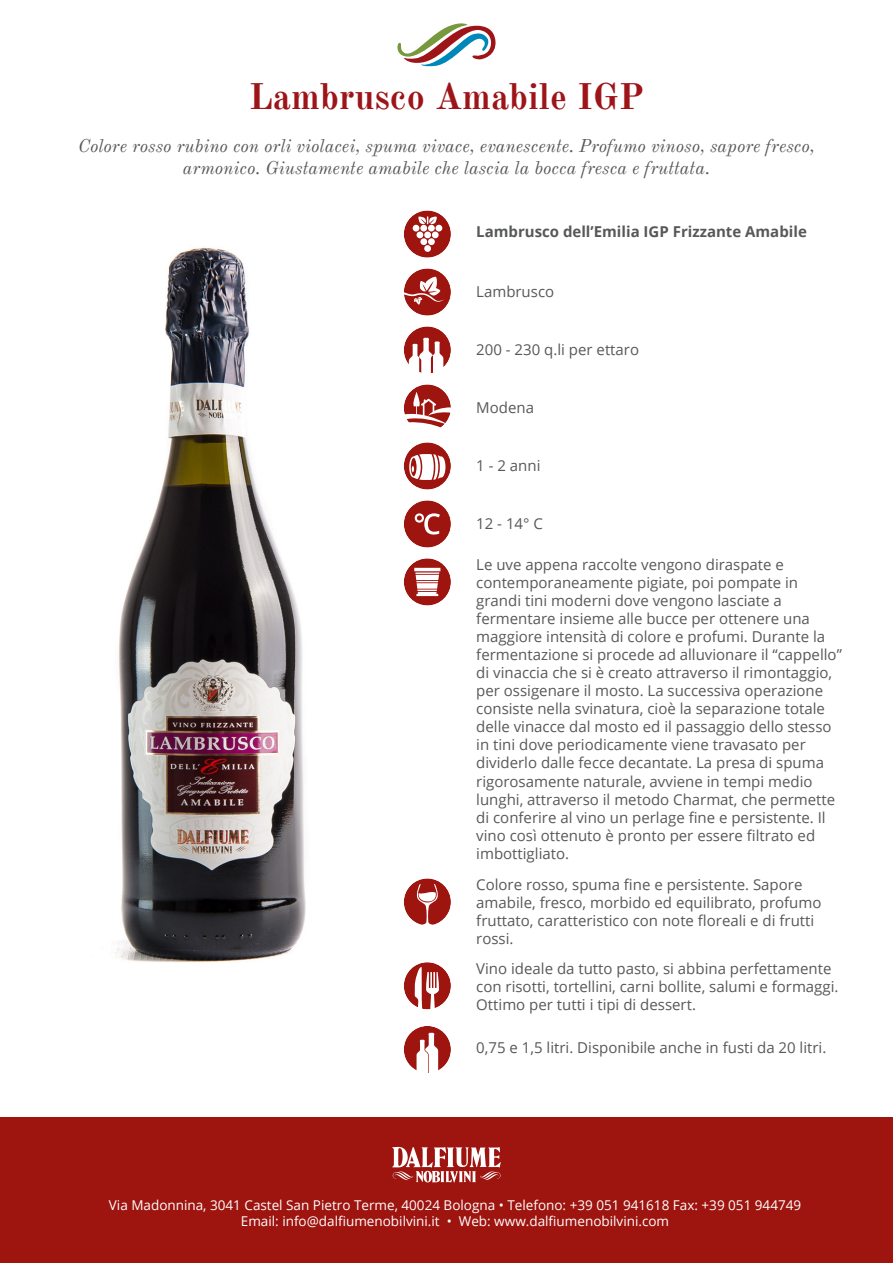
<style>
.page{position:relative;width:893px;height:1263px;background:#fff}
.page>*{position:absolute;margin:0;border:0;box-sizing:border-box;transform-origin:0 0}
.Intestazione{font:700 36px "Old Standard TT";color:#9e1519}
.payoff{font:italic 18px/21.6px "Old Standard TT";color:#57585a;text-align:center}
.scheda{font:15px/18px "Open Sans";color:#57585a}
.scheda-2{font:700 15px "Open Sans";color:#57585a}
.t1{font:13.5px "Open Sans";color:#fff}
</style>
<div class="page">
<div style="left:0;top:1117px;width:893px;height:146px;background:#9e140f"></div>
<svg style="left:397px;top:23px;width:99px;height:44px"></svg>
<svg style="left:392px;top:1147px;width:109px;height:35px"></svg>
<img style="left:115px;top:247px;width:191px;height:716px">
<svg style="left:404px;top:210px;width:47px;height:48px"></svg>
<svg style="left:404px;top:268px;width:47px;height:48px"></svg>
<svg style="left:404px;top:326px;width:47px;height:47px"></svg>
<svg style="left:404px;top:384px;width:47px;height:43px"></svg>
<svg style="left:404px;top:442px;width:47px;height:47px"></svg>
<svg style="left:404px;top:500px;width:47px;height:47px"></svg>
<svg style="left:404px;top:558px;width:47px;height:47px"></svg>
<svg style="left:404px;top:878px;width:47px;height:47px"></svg>
<svg style="left:404px;top:962px;width:47px;height:47px"></svg>
<svg style="left:404px;top:1026px;width:47px;height:47px"></svg>
<p class="Intestazione" style="left:249px;top:75px;width:397px">Lambrusco Amabile IGP</p>
<p class="payoff" style="left:78px;top:135px;width:738px">Colore rosso rubino con orli violacei, spuma vivace, evanescente. Profumo vinoso, sapore fresco, armonico. Giustamente amabile che lascia la bocca fresca e fruttata.</p>
<p class="scheda-2" style="left:476px;top:221px;width:332px">Lambrusco dell’Emilia IGP Frizzante Amabile</p>
<p class="scheda" style="left:476px;top:282px;width:79px">Lambrusco</p>
<p class="scheda" style="left:476px;top:340px;width:164px">200 - 230 q.li per ettaro</p>
<p class="scheda" style="left:476px;top:398px;width:59px">Modena</p>
<p class="scheda" style="left:476px;top:456px;width:66px">1 - 2 anni</p>
<p class="scheda" style="left:476px;top:514px;width:68px">12 - 14° C</p>
<p class="scheda" style="left:476px;top:556px;width:367px">Le uve appena raccolte vengono diraspate e contemporaneamente pigiate, poi pompate in grandi tini moderni dove vengono lasciate a fermentare insieme alle bucce per ottenere una maggiore intensità di colore e profumi. Durante la fermentazione si procede ad alluvionare il “cappello” di vinaccia che si è creato attraverso il rimontaggio, per ossigenare il mosto. La successiva operazione consiste nella svinatura, cioè la separazione totale delle vinacce dal mosto ed il passaggio dello stesso in tini dove periodicamente viene travasato per dividerlo dalle fecce decantate. La presa di spuma rigorosamente naturale, avviene in tempi medio lunghi, attraverso il metodo Charmat, che permette di conferire al vino un perlage fine e persistente. Il vino così ottenuto è pronto per essere filtrato ed imbottigliato.</p>
<p class="scheda" style="left:476px;top:875px;width:347px">Colore rosso, spuma fine e persistente. Sapore amabile, fresco, morbido ed equilibrato, profumo fruttato, caratteristico con note floreali e di frutti rossi.</p>
<p class="scheda" style="left:476px;top:959px;width:364px">Vino ideale da tutto pasto, si abbina perfettamente con risotti, tortellini, carni bollite, salumi e formaggi.<br>Ottimo per tutti i tipi di dessert.</p>
<p class="scheda" style="left:476px;top:1038px;width:352px">0,75 e 1,5 litri. Disponibile anche in fusti da 20 litri.</p>
<p class="t1" style="left:109px;top:1196px;width:694px">Via Madonnina, 3041 Castel San Pietro Terme, 40024 Bologna • Telefono: +39 051 941618 Fax: +39 051 944749</p>
<p class="t1" style="left:241px;top:1212px;width:430px">Email: info@dalfiumenobilvini.it • Web: www.dalfiumenobilvini.com</p>
</div>
